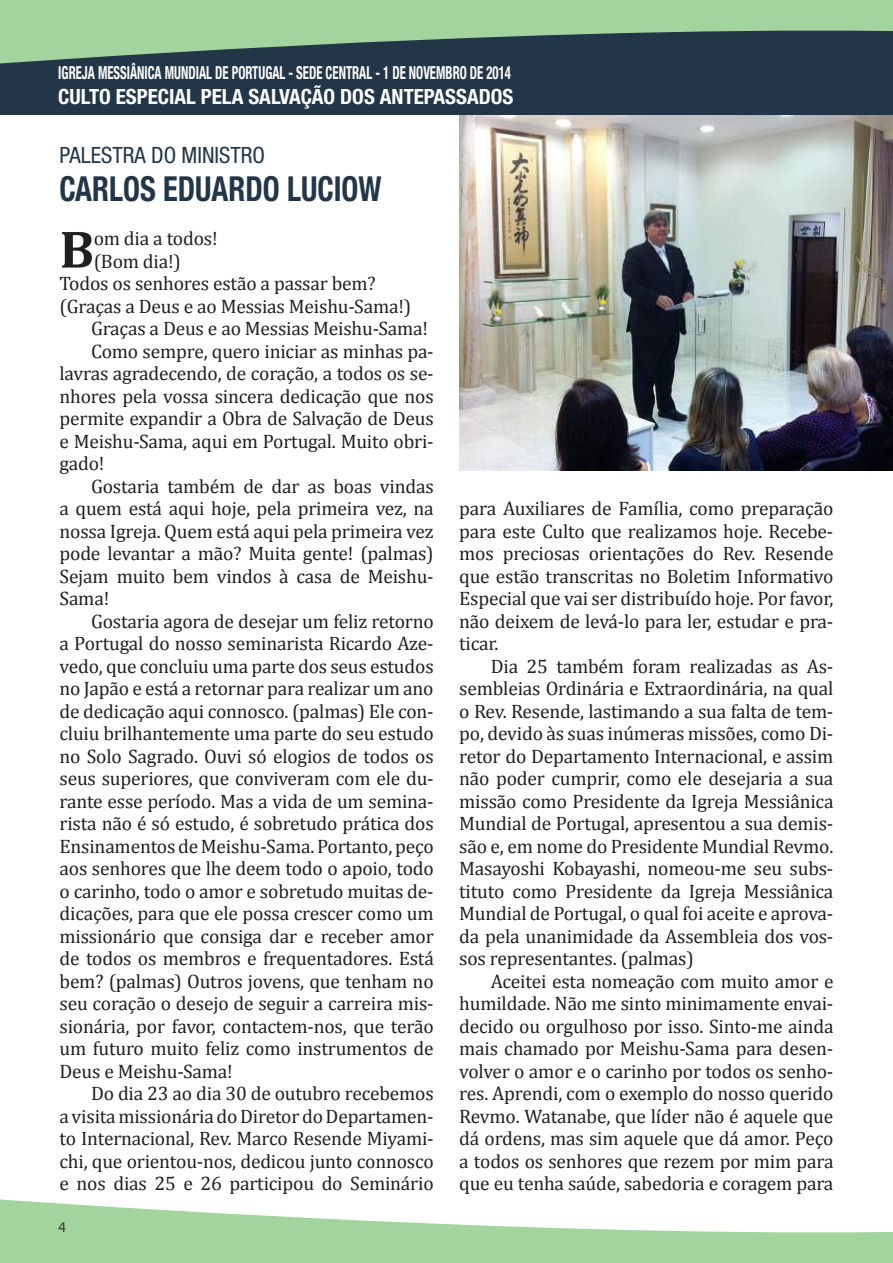
<style>
.page{position:relative;width:893px;height:1263px;background:#fff}
.page>*{position:absolute;margin:0;border:0;box-sizing:border-box;transform-origin:0 0}
.t1{font:700 53.25px "Cambria";color:#231f20}
.t2{font:700 condensed 34.5px "Helvetica Neue LT Std";color:#233648;scale:.88 1}
.t3{font:condensed 22.5px "Helvetica Neue LT Std";color:#233648}
.t4{font:700 condensed 21px "Helvetica Neue LT Std";color:#fff}
.t5{font:19.5px/22.5px "Cambria";letter-spacing:-.01em;color:#231f20;text-align:justify}
.t6{font:700 condensed 18px "Helvetica Neue LT Std";color:#fff;scale:.71 1}
.t7{font:300 15px "Bell Gothic Std";color:#231f20}
</style>
<div class="page">
<img style="left:459px;top:115px;width:434px;height:355px">
<div style="left:0;top:0;width:893px;height:115px;background:#233648"></div>
<svg style="left:0;top:1199px;width:893px;height:64px;fill:#a4d49e"></svg>
<svg style="left:0;top:0;width:893px;height:64px;fill:#a4d49e"></svg>
<p class="t6" style="left:58px;top:62px;width:639px">IGREJA MESSIÂNICA MUNDIAL DE PORTUGAL - SEDE CENTRAL - 1 DE NOVEMBRO DE 2014</p>
<p class="t4" style="left:58px;top:84px;width:457px">CULTO ESPECIAL PELA SALVAÇÃO DOS ANTEPASSADOS</p>
<p class="t3" style="left:60px;top:142px;width:207px">PALESTRA DO MINISTRO</p>
<h2 class="t2" style="left:60px;top:168px;width:367px">CARLOS EDUARDO LUCIOW</h2>
<h1 class="t1" style="left:60px;top:217px;width:36px">B</h1>
<p class="t5" style="left:94px;top:227px;width:125px">om dia a todos!</p>
<p class="t5" style="left:94px;top:250px;width:89px">(Bom dia!)</p>
<p class="t5" style="left:60px;top:272px;width:318px">Todos os senhores estão a passar bem?</p>
<p class="t5" style="left:60px;top:295px;width:353px">(Graças a Deus e ao Messias Meishu-Sama!)</p>
<p class="t5" style="left:91px;top:317px;width:339px">Graças a Deus e ao Messias Meishu-Sama!</p>
<p class="t5" style="left:91px;top:340px;width:344px">Como sempre, quero iniciar as minhas pa-</p>
<p class="t5" style="left:60px;top:362px;width:376px">lavras agradecendo, de coração, a todos os se-</p>
<p class="t5" style="left:60px;top:385px;width:376px">nhores pela vossa sincera dedicação que nos</p>
<p class="t5" style="left:60px;top:407px;width:376px">permite expandir a Obra de Salvação de Deus</p>
<p class="t5" style="left:60px;top:430px;width:376px">e Meishu-Sama, aqui em Portugal. Muito obri-</p>
<p class="t5" style="left:60px;top:452px;width:46px">gado!</p>
<p class="t5" style="left:91px;top:475px;width:344px">Gostaria também de dar as boas vindas</p>
<p class="t5" style="left:60px;top:497px;width:376px">a quem está aqui hoje, pela primeira vez, na</p>
<p class="t5" style="left:60px;top:520px;width:376px">nossa Igreja. Quem está aqui pela primeira vez</p>
<p class="t5" style="left:60px;top:542px;width:376px">pode levantar a mão? Muita gente! (palmas)</p>
<p class="t5" style="left:60px;top:565px;width:376px">Sejam muito bem vindos à casa de Meishu-</p>
<p class="t5" style="left:60px;top:587px;width:51px">Sama!</p>
<p class="t5" style="left:91px;top:610px;width:344px">Gostaria agora de desejar um feliz retorno</p>
<p class="t5" style="left:60px;top:632px;width:376px">a Portugal do nosso seminarista Ricardo Aze-</p>
<p class="t5" style="left:60px;top:655px;width:376px">vedo, que concluiu uma parte dos seus estudos</p>
<p class="t5" style="left:60px;top:677px;width:376px">no Japão e está a retornar para realizar um ano</p>
<p class="t5" style="left:60px;top:700px;width:376px">de dedicação aqui connosco. (palmas) Ele con-</p>
<p class="t5" style="left:60px;top:722px;width:376px">cluiu brilhantemente uma parte do seu estudo</p>
<p class="t5" style="left:60px;top:745px;width:376px">no Solo Sagrado. Ouvi só elogios de todos os</p>
<p class="t5" style="left:60px;top:767px;width:376px">seus superiores, que conviveram com ele du-</p>
<p class="t5" style="left:60px;top:790px;width:376px">rante esse período. Mas a vida de um semina-</p>
<p class="t5" style="left:60px;top:812px;width:376px">rista não é só estudo, é sobretudo prática dos</p>
<p class="t5" style="left:60px;top:835px;width:376px">Ensinamentos de Meishu-Sama. Portanto, peço</p>
<p class="t5" style="left:60px;top:857px;width:376px">aos senhores que lhe deem todo o apoio, todo</p>
<p class="t5" style="left:60px;top:880px;width:376px">o carinho, todo o amor e sobretudo muitas de-</p>
<p class="t5" style="left:60px;top:902px;width:376px">dicações, para que ele possa crescer como um</p>
<p class="t5" style="left:60px;top:925px;width:376px">missionário que consiga dar e receber amor</p>
<p class="t5" style="left:60px;top:947px;width:376px">de todos os membros e frequentadores. Está</p>
<p class="t5" style="left:60px;top:970px;width:376px">bem? (palmas) Outros jovens, que tenham no</p>
<p class="t5" style="left:60px;top:992px;width:376px">seu coração o desejo de seguir a carreira mis-</p>
<p class="t5" style="left:60px;top:1015px;width:376px">sionária, por favor, contactem-nos, que terão</p>
<p class="t5" style="left:60px;top:1037px;width:376px">um futuro muito feliz como instrumentos de</p>
<p class="t5" style="left:60px;top:1060px;width:175px">Deus e Meishu-Sama!</p>
<p class="t5" style="left:91px;top:1082px;width:344px">Do dia 23 ao dia 30 de outubro recebemos</p>
<p class="t5" style="left:60px;top:1105px;width:376px">a visita missionária do Diretor do Departamen-</p>
<p class="t5" style="left:60px;top:1127px;width:376px">to Internacional, Rev. Marco Resende Miyami-</p>
<p class="t5" style="left:60px;top:1150px;width:376px">chi, que orientou-nos, dedicou junto connosco</p>
<p class="t5" style="left:60px;top:1172px;width:376px">e nos dias 25 e 26 participou do Seminário</p>
<p class="t7" style="left:58px;top:1219px;width:10px">4</p>
<p class="t5" style="left:459px;top:497px;width:376px">para Auxiliares de Família, como preparação para este Culto que realizamos hoje. Recebe&shy;mos preciosas orientações do Rev. Resende que estão transcritas no Boletim Informativo Especial que vai ser distribuído hoje. Por favor, não deixem de levá-lo para ler, estudar e pra&shy;ticar.</p>
<p class="t5" style="left:459px;top:655px;width:376px;text-indent:32px">Dia 25 também foram realizadas as As&shy;sembleias Ordinária e Extraordinária, na qual o Rev. Resende, lastimando a sua falta de tem&shy;po, devido às suas inúmeras missões, como Di&shy;retor do Departamento Internacional, e assim não poder cumprir, como ele desejaria a sua missão como Presidente da Igreja Messiânica Mundial de Portugal, apresentou a sua demis&shy;são e, em nome do Presidente Mundial Revmo.<br>Masayoshi Kobayashi, nomeou-me seu subs&shy;tituto como Presidente da Igreja Messiânica Mundial de Portugal, o qual foi aceite e aprova&shy;da pela unanimidade da Assembleia dos vos&shy;sos representantes. (palmas)</p>
<p class="t5" style="left:459px;top:970px;width:376px;text-indent:32px">Aceitei esta nomeação com muito amor e humildade. Não me sinto minimamente envai&shy;decido ou orgulhoso por isso. Sinto-me ainda mais chamado por Meishu-Sama para desen&shy;volver o amor e o carinho por todos os senho&shy;res. Aprendi, com o exemplo do nosso querido Revmo. Watanabe, que líder não é aquele que dá ordens, mas sim aquele que dá amor. Peço a todos os senhores que rezem por mim para que eu tenha saúde, sabedoria e coragem para</p>
</div>
